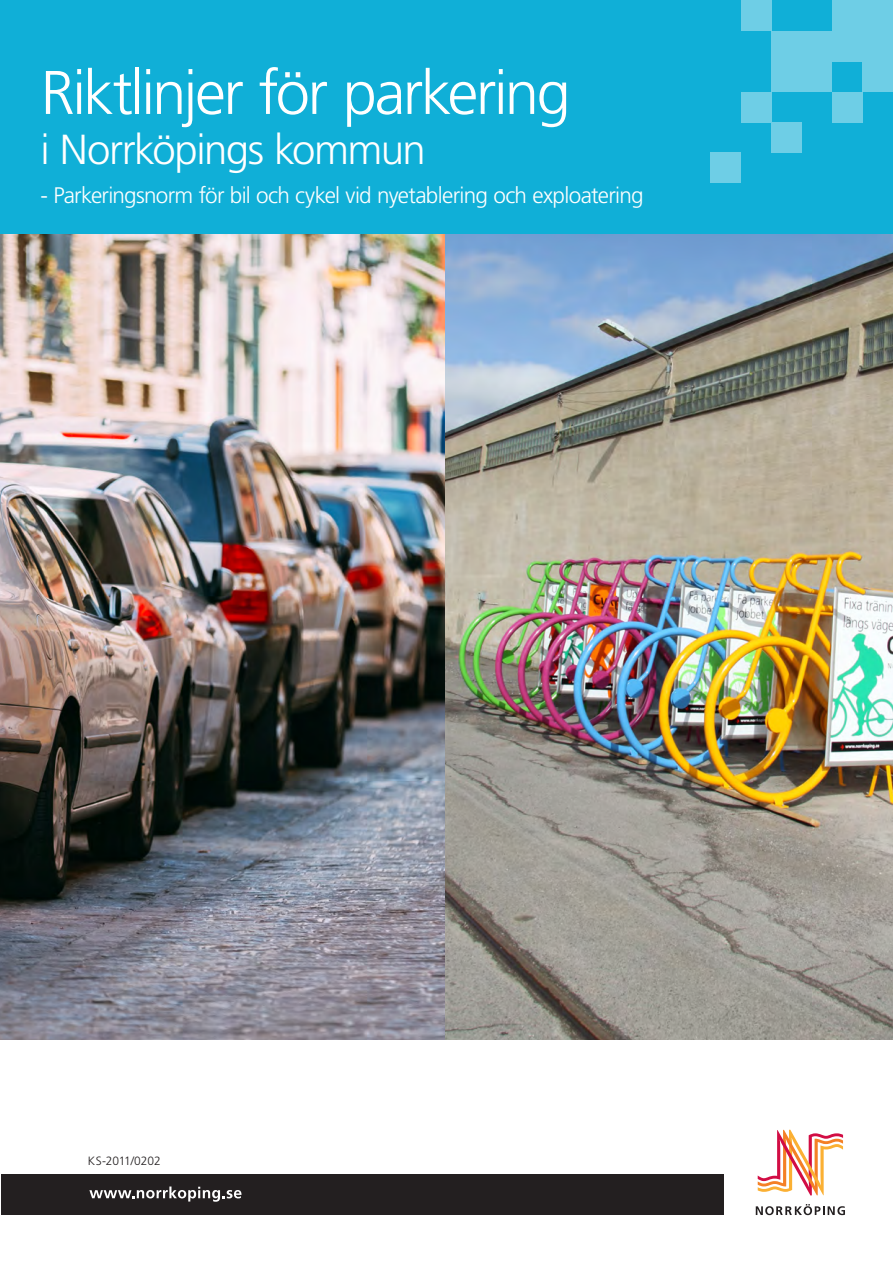
<style>
.page{position:relative;width:893px;height:1263px;background:#fff}
.page>*{position:absolute;margin:0;border:0;box-sizing:border-box;transform-origin:0 0}
.t1{font:300 61.5px "Frutiger LT Std";letter-spacing:-.04em;color:#fff}
.t2{font:300 42px "Frutiger LT Std";letter-spacing:-.035em;color:#fff}
.t3{font:300 22.5px "Frutiger LT Std";letter-spacing:-.03em;color:#fff}
.Bröd_faktaruta{font:300 12px "Frutiger LT Std";letter-spacing:-.01em;color:#231f20}
</style>
<div class="page">
<img style="left:0;top:234px;width:446px;height:806px">
<img style="left:446px;top:234px;width:447px;height:806px">
<svg style="left:756px;top:1204px;width:89px;height:11px"></svg>
<svg style="left:758px;top:1129px;width:85px;height:66px"></svg>
<div style="left:1px;top:1175px;width:722px;height:40px;background:#231f20"></div>
<svg style="left:89px;top:1186px;width:152px;height:16px"></svg>
<div style="left:0;top:0;width:893px;height:234px;background:#10afd7"></div>
<div style="left:862px;top:31px;width:31px;height:61px;background:#6ecee6"></div>
<div style="left:771px;top:31px;width:61px;height:61px;background:#6ecee6"></div>
<div style="left:832px;top:1px;width:30px;height:30px;background:#6ecee6"></div>
<div style="left:741px;top:1px;width:30px;height:30px;background:#6ecee6"></div>
<hr style="left:862px;top:0;width:31px;height:1px;background:#fff">
<div style="left:832px;top:31px;width:30px;height:30px;background:#6ecee6"></div>
<div style="left:862px;top:1px;width:31px;height:30px;background:#6ecee6"></div>
<div style="left:832px;top:92px;width:30px;height:30px;background:#6ecee6"></div>
<div style="left:741px;top:92px;width:30px;height:30px;background:#6ecee6"></div>
<div style="left:771px;top:122px;width:31px;height:31px;background:#6ecee6"></div>
<div style="left:711px;top:153px;width:30px;height:30px;background:#6ecee6"></div>
<p class="t1" style="left:40px;top:58px;width:532px">Riktlinjer för parkering</p>
<p class="t2" style="left:40px;top:126px;width:387px">i Norrköpings kommun</p>
<p class="t3" style="left:40px;top:182px;width:605px">- Parkeringsnorm för bil och cykel vid nyetablering och exploatering</p>
<p class="Bröd_faktaruta" style="left:88px;top:1154px;width:74px">KS-2011/0202</p>
</div>
